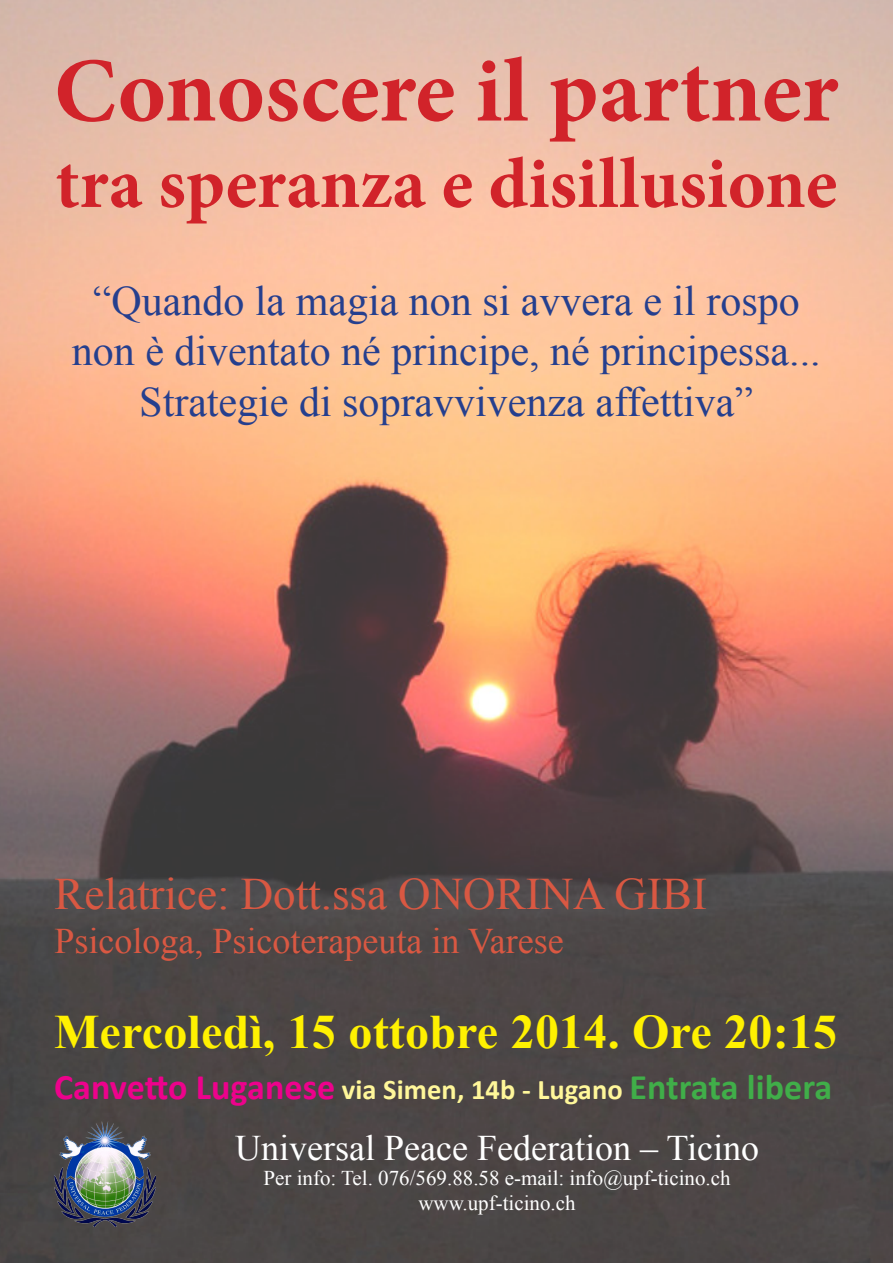
<style>
.page{position:relative;width:893px;height:1263px;background:#fff}
.page>*{position:absolute;margin:0;border:0;box-sizing:border-box;transform-origin:0 0}
.t1{font:700 91.5px "Minion Pro";color:#d1232a}
.t2{font:700 72px "Minion Pro";color:#d1232a}
.t3{font:700 48px "Times New Roman";letter-spacing:.005em;color:#fff101}
.t4{font:45px "Times New Roman";color:#d95842}
.t5{font:42px/50.4px "Times New Roman";color:#253f8e;text-align:center}
.t6{font:36px "Times New Roman";color:#d95842}
.t7{font:36px "Times New Roman";color:#fff}
.t8{font:700 28.5px "Calibri";letter-spacing:.005em;color:#fff79a}
.t9{font:21px "Times New Roman";color:#fff}
.s1{font-size:36px;color:#ed028c}
.s2{font-size:36px;color:#40ae49}
</style>
<div class="page">
<img style="left:0;top:0;width:893px;height:1263px">
<img style="left:55px;top:1121px;width:101px;height:106px">
<p class="t1" style="left:54px;top:27px;width:786px">Conoscere il partner</p>
<p class="t2" style="left:55px;top:133px;width:783px">tra speranza e disillusione</p>
<p class="t5" style="left:72px;top:274px;width:750px">“Quando la magia non si avvera e il rospo non è diventato né principe, né principessa...<br>Strategie di sopravvivenza affettiva”</p>
<p class="t4" style="left:55px;top:862px;width:654px">Relatrice: Dott.ssa ONORINA GIBI</p>
<p class="t6" style="left:55px;top:915px;width:511px">Psicologa, Psicoterapeuta in Varese</p>
<p class="t3" style="left:54px;top:997px;width:785px">Mercoledì, 15 ottobre 2014. Ore 20:15</p>
<p class="t8" style="left:54px;top:1070px;width:780px"><span class="s1">Canvetto Luganese</span> via Simen, 14b - Lugano <span class="s2">Entrata libera</span></p>
<p class="t7" style="left:235px;top:1122px;width:525px">Universal Peace Federation – Ticino</p>
<p class="t9" style="left:263px;top:1163px;width:469px">Per info: Tel. 076/569.88.58 e-mail: info@upf-ticino.ch</p>
<p class="t9" style="left:418px;top:1188px;width:159px">www.upf-ticino.ch</p>
</div>
